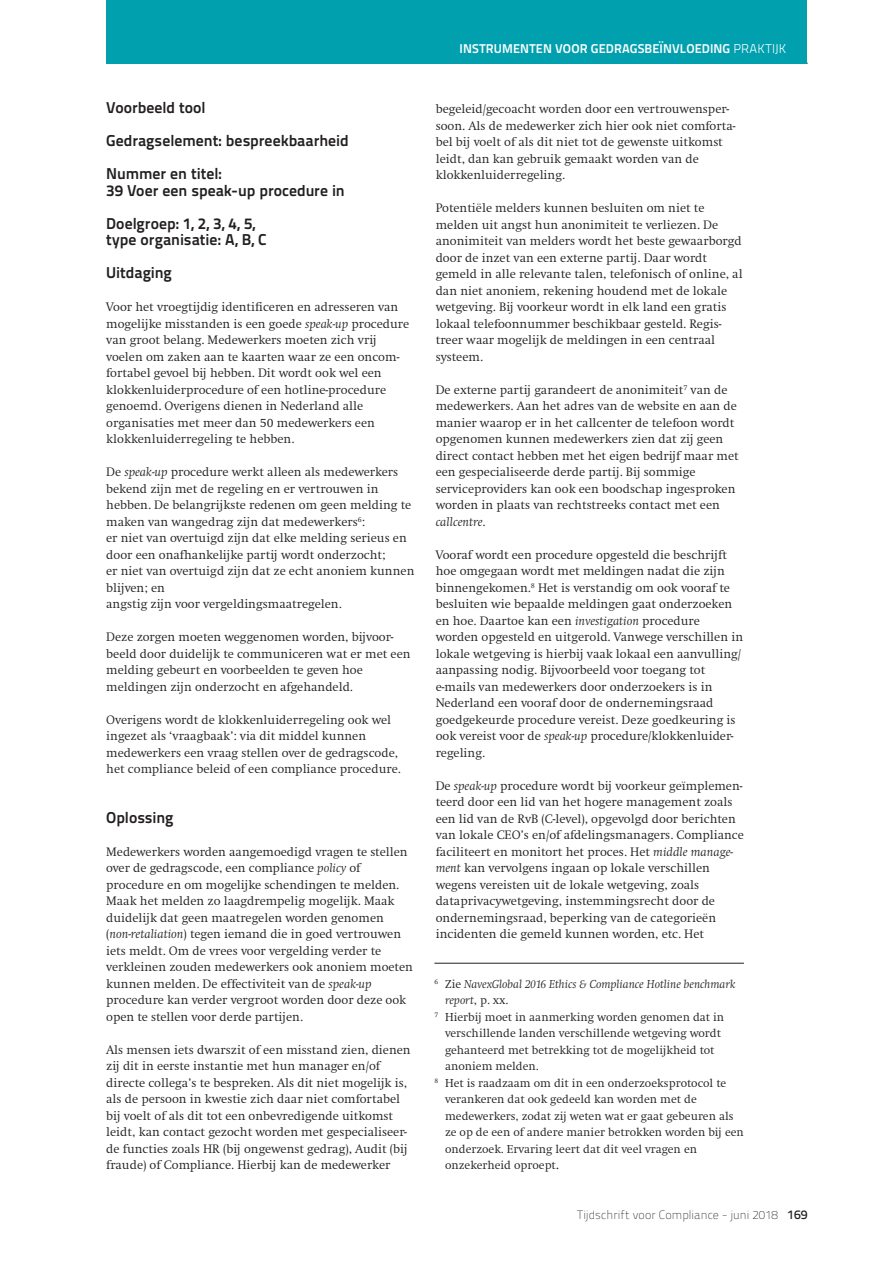
<style>
.page{position:relative;width:893px;height:1263px;background:#fff}
.page>*{position:absolute;margin:0;border:0;box-sizing:border-box;transform-origin:0 0}
.t1{font:700 15.75px/33px "Titillium Text 22 L";color:#231f20}
.t2{font:300 12.75px/16.5px "Swift";color:#231f20}
.t3{font:700 12.75px "Titillium Text 22 L";letter-spacing:.01em;color:#fff}
.t4{font:300 12px "Swift";color:#231f20}
.t5{font:italic 300 12px "Swift";color:#231f20}
.t6{font:100 12px "Titillium Text 22 L";letter-spacing:.005em;color:#231f20}
.s1{font-style:italic}
.s2{font-weight:300}
.s3{font-style:normal}
.s4{font-size:13.5px}
.s5{font-weight:500;font-size:12.75px}
</style>
<div class="page">
<hr style="left:106px;top:63px;width:702px;height:1px;background:#231f20">
<div style="left:106px;top:0;width:700px;height:64px;background:#00a0af"></div>
<hr style="left:434px;top:963px;width:310px;height:1px;background:#231f20">
<p class="t1" style="left:106px;top:93px;width:244px">Voorbeeld tool<br>Gedragselement: bespreekbaarheid<br>Nummer en titel:</p>
<p class="t1" style="left:106px;top:176px;width:240px">39 Voer een speak-up procedure in<br>Doelgroep: 1, 2, 3, 4, 5,</p>
<p class="t1" style="left:106px;top:225px;width:162px">type organisatie: A, B, C<br>Uitdaging</p>
<p class="t2" style="left:106px;top:300px;width:305px">Voor het vroegtijdig identificeren en adresseren van mogelijke misstanden is een goede <span class="s1">speak-up</span> procedure van groot belang. Medewerkers moeten zich vrij voelen om zaken aan te kaarten waar ze een oncom&shy;fortabel gevoel bij hebben. Dit wordt ook wel een klokkenluiderprocedure of een hotline-procedure genoemd. Overigens dienen in Nederland alle organisaties met meer dan 50 medewerkers een klokkenluiderregeling te hebben.</p>
<p class="t2" style="left:106px;top:465px;width:310px">De <span class="s1">speak-up</span> procedure werkt alleen als medewerkers bekend zijn met de regeling en er vertrouwen in hebben. De belangrijkste redenen om geen melding te maken van wangedrag zijn dat medewerkers<sup>6</sup>:<br>er niet van overtuigd zijn dat elke melding serieus en door een onafhankelijke partij wordt onderzocht;<br>er niet van overtuigd zijn dat ze echt anoniem kunnen blijven; en<br>angstig zijn voor vergeldingsmaatregelen.</p>
<p class="t2" style="left:106px;top:630px;width:306px">Deze zorgen moeten weggenomen worden, bijvoor&shy;beeld door duidelijk te communiceren wat er met een melding gebeurt en voorbeelden te geven hoe meldingen zijn onderzocht en afgehandeld.</p>
<p class="t2" style="left:106px;top:712px;width:296px">Overigens wordt de klokkenluiderregeling ook wel ingezet als ‘vraagbaak’: via dit middel kunnen medewerkers een vraag stellen over de gedragscode, het compliance beleid of een compliance procedure.</p>
<p class="t1" style="left:106px;top:802px;width:69px">Oplossing</p>
<p class="t2" style="left:106px;top:844px;width:308px">Medewerkers worden aangemoedigd vragen te stellen over de gedragscode, een compliance <span class="s1">policy</span> of procedure en om mogelijke schendingen te melden.<br>Maak het melden zo laagdrempelig mogelijk. Maak duidelijk dat geen maatregelen worden genomen (<span class="s1">non-retaliation</span>) tegen iemand die in goed vertrouwen iets meldt. Om de vrees voor vergelding verder te verkleinen zouden medewerkers ook anoniem moeten kunnen melden. De effectiviteit van de <span class="s1">speak-up </span>procedure kan verder vergroot worden door deze ook open te stellen voor derde partijen.</p>
<p class="t2" style="left:106px;top:1042px;width:306px">Als mensen iets dwarszit of een misstand zien, dienen zij dit in eerste instantie met hun manager en/of directe collega’s te bespreken. Als dit niet mogelijk is, als de persoon in kwestie zich daar niet comfortabel bij voelt of als dit tot een onbevredigende uitkomst leidt, kan contact gezocht worden met gespecialiseer&shy;de functies zoals HR (bij ongewenst gedrag), Audit (bij fraude) of Compliance. Hierbij kan de medewerker</p>
<p class="t3" style="left:460px;top:44px;width:328px">INSTRUMENTEN VOOR GEDRAGSBEÏNVLOEDING <span class="s2">PRAKTIJK</span></p>
<p class="t2" style="left:436px;top:102px;width:301px">begeleid/gecoacht worden door een vertrouwensper&shy;soon. Als de medewerker zich hier ook niet comforta&shy;bel bij voelt of als dit niet tot de gewenste uitkomst leidt, dan kan gebruik gemaakt worden van de klokkenluiderregeling.</p>
<p class="t2" style="left:436px;top:201px;width:308px">Potentiële melders kunnen besluiten om niet te melden uit angst hun anonimiteit te verliezen. De anonimiteit van melders wordt het beste gewaarborgd door de inzet van een externe partij. Daar wordt gemeld in alle relevante talen, telefonisch of online, al dan niet anoniem, rekening houdend met de lokale wetgeving. Bij voorkeur wordt in elk land een gratis lokaal telefoonnummer beschikbaar gesteld. Regis&shy;treer waar mogelijk de meldingen in een centraal systeem.</p>
<p class="t2" style="left:436px;top:382px;width:305px">De externe partij garandeert de anonimiteit<sup>7</sup> van de medewerkers. Aan het adres van de website en aan de manier waarop er in het callcenter de telefoon wordt opgenomen kunnen medewerkers zien dat zij geen direct contact hebben met het eigen bedrijf maar met een gespecialiseerde derde partij. Bij sommige serviceproviders kan ook een boodschap ingesproken worden in plaats van rechtstreeks contact met een <span class="s1">callcentre</span>.</p>
<p class="t2" style="left:436px;top:547px;width:309px">Vooraf wordt een procedure opgesteld die beschrijft hoe omgegaan wordt met meldingen nadat die zijn binnengekomen.<sup>8</sup> Het is verstandig om ook vooraf te besluiten wie bepaalde meldingen gaat onderzoeken en hoe. Daartoe kan een <span class="s1">investigation</span> procedure worden opgesteld en uitgerold. Vanwege verschillen in lokale wetgeving is hierbij vaak lokaal een aanvulling/ aanpassing nodig. Bijvoorbeeld voor toegang tot e-mails van medewerkers door onderzoekers is in Nederland een vooraf door de ondernemingsraad goedgekeurde procedure vereist. Deze goedkeuring is ook vereist voor de <span class="s1">speak-up</span> procedure/klokkenluider&shy;regeling.</p>
<p class="t2" style="left:436px;top:778px;width:310px">De <span class="s1">speak-up</span> procedure wordt bij voorkeur geïmplemen&shy;teerd door een lid van het hogere management zoals een lid van de RvB (C-level), opgevolgd door berichten van lokale CEO’s en/of afdelingsmanagers. Compliance faciliteert en monitort het proces. Het <span class="s1">middle manage&shy;ment</span> kan vervolgens ingaan op lokale verschillen wegens vereisten uit de lokale wetgeving, zoals dataprivacywetgeving, instemmingsrecht door de ondernemingsraad, beperking van de categorieën incidenten die gemeld kunnen worden, etc. Het</p>
<p class="t5" style="left:434px;top:979px;width:302px"><sup>6</sup> <span class="s3">Zie</span> NavexGlobal 2016 Ethics &amp; Compliance Hotline benchmark</p>
<p class="t5" style="left:445px;top:996px;width:65px">report<span class="s3">, p. xx.</span></p>
<p class="t4" style="left:434px;top:1012px;width:291px"><sup>7</sup> Hierbij moet in aanmerking worden genomen dat in</p>
<p class="t4" style="left:445px;top:1029px;width:277px">verschillende landen verschillende wetgeving wordt</p>
<p class="t4" style="left:445px;top:1045px;width:271px">gehanteerd met betrekking tot de mogelijkheid tot</p>
<p class="t4" style="left:445px;top:1062px;width:95px">anoniem melden.</p>
<p class="t4" style="left:434px;top:1078px;width:293px"><sup>8</sup> Het is raadzaam om dit in een onderzoeksprotocol te</p>
<p class="t4" style="left:445px;top:1094px;width:253px">verankeren dat ook gedeeld kan worden met de</p>
<p class="t4" style="left:445px;top:1111px;width:290px">medewerkers, zodat zij weten wat er gaat gebeuren als</p>
<p class="t4" style="left:445px;top:1127px;width:300px">ze op de een of andere manier betrokken worden bij een</p>
<p class="t4" style="left:445px;top:1144px;width:253px">onderzoek. Ervaring leert dat dit veel vragen en</p>
<p class="t4" style="left:445px;top:1160px;width:116px">onzekerheid oproept<span class="s4">.</span></p>
<p class="t6" style="left:577px;top:1207px;width:232px">Tijdschrift voor Compliance - juni 2018 <span class="s5">169</span></p>
</div>
